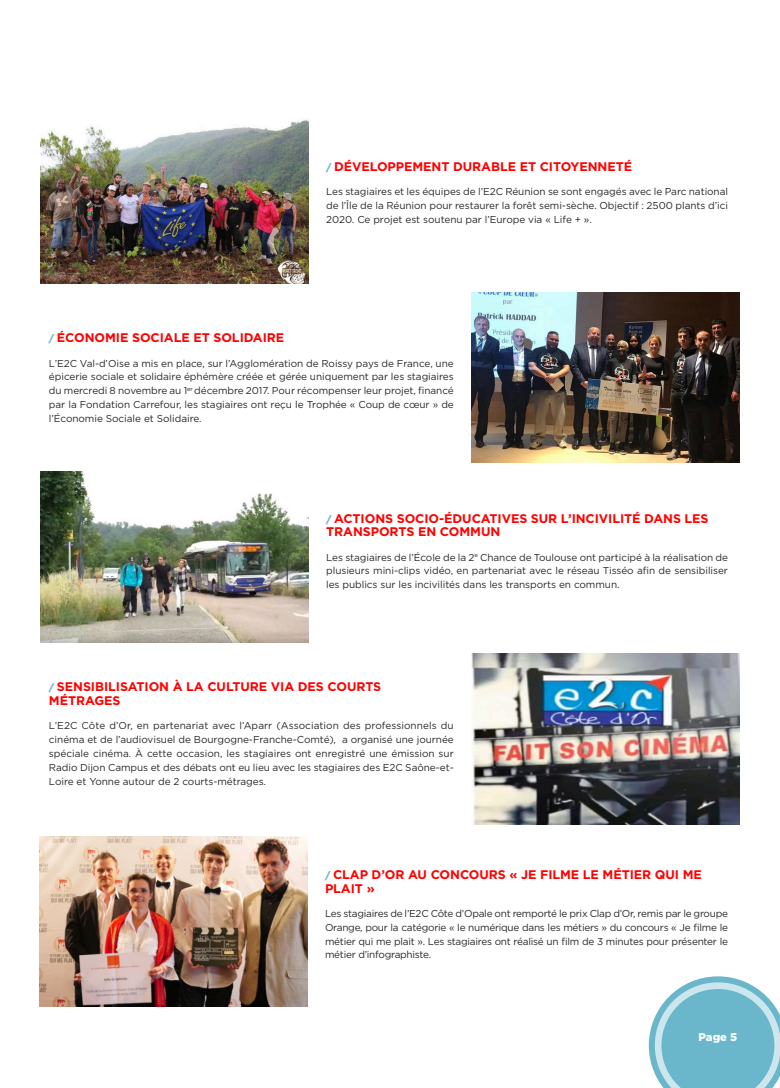
<style>
.page{position:relative;width:780px;height:1088px;background:#fff}
.page>*{position:absolute;margin:0;border:0;box-sizing:border-box;transform-origin:0 0}
.t1{font:700 12.5px/13.8px "Gotham";letter-spacing:-.005em;color:#f00}
.t2{font:900 11.25px "Gotham";color:#fff}
.t3{font:10px/13.8px "Gotham";letter-spacing:-.005em;color:#2b292a;text-align:justify}
.s1{font-weight:900;font-size:10px;color:#6ab6cb}
</style>
<div class="page">
<svg style="left:648px;top:976px;width:132px;height:112px;background:#8bc6d6"></svg>
<img style="left:40px;top:472px;width:268px;height:170px">
<img style="left:471px;top:654px;width:268px;height:170px">
<img style="left:39px;top:836px;width:268px;height:170px">
<img style="left:40px;top:120px;width:268px;height:164px">
<img style="left:471px;top:292px;width:268px;height:170px">
<p class="t1" style="left:326px;top:159px;width:307px"><span class="s1">/</span> DÉVELOPPEMENT DURABLE ET CITOYENNETÉ</p>
<p class="t3" style="left:326px;top:185px;width:403px">Les stagiaires et les équipes de l’E2C Réunion se sont engagés avec le Parc national de l’Île de la Réunion pour restaurer la forêt semi-sèche. Objectif : 2500 plants d’ici 2020. Ce projet est soutenu par l’Europe via « Life + ».</p>
<p class="t1" style="left:49px;top:331px;width:237px"><span class="s1">/</span> ÉCONOMIE SOCIALE ET SOLIDAIRE</p>
<p class="t3" style="left:49px;top:356px;width:406px">L’E2C Val-d’Oise a mis en place, sur l’Agglomération de Roissy pays de France, une épicerie sociale et solidaire éphémère créée et gérée uniquement par les stagiaires du mercredi 8 novembre au 1<sup>er</sup> décembre 2017. Pour récompenser leur projet, financé par la Fondation Carrefour, les stagiaires ont reçu le Trophée « Coup de cœur » de l’Économie Sociale et Solidaire.</p>
<p class="t1" style="left:326px;top:511px;width:384px"><span class="s1">/</span> ACTIONS SOCIO-ÉDUCATIVES SUR L’INCIVILITÉ DANS LES<br>TRANSPORTS EN COMMUN</p>
<p class="t3" style="left:326px;top:550px;width:403px">Les stagiaires de l’École de la 2<sup>e</sup> Chance de Toulouse ont participé à la réalisation de plusieurs mini-clips vidéo, en partenariat avec le réseau Tisséo afin de sensibiliser les publics sur les incivilités dans les transports en commun.</p>
<p class="t1" style="left:49px;top:680px;width:334px"><span class="s1">/</span> SENSIBILISATION À LA CULTURE VIA DES COURTS<br>MÉTRAGES</p>
<p class="t3" style="left:49px;top:719px;width:406px">L’E2C Côte d’Or, en partenariat avec l’Aparr (Association des professionnels du cinéma et de l’audiovisuel de Bourgogne-Franche-Comté), a organisé une journée spéciale cinéma. À cette occasion, les stagiaires ont enregistré une émission sur Radio Dijon Campus et des débats ont eu lieu avec les stagiaires des E2C Saône-et-Loire et Yonne autour de 2 courts-métrages.</p>
<p class="t1" style="left:325px;top:867px;width:378px"><span class="s1">/</span> CLAP D’OR AU CONCOURS « JE FILME LE MÉTIER QUI ME<br>PLAIT »</p>
<p class="t3" style="left:325px;top:907px;width:404px">Les stagiaires de l’E2C Côte d’Opale ont remporté le prix Clap d’Or, remis par le groupe Orange, pour la catégorie « le numérique dans les métiers » du concours « Je filme le métier qui me plait ». Les stagiaires ont réalisé un film de 3 minutes pour présenter le métier d’infographiste.</p>
<p class="t2" style="left:698px;top:1031px;width:40px">Page 5</p>
</div>
